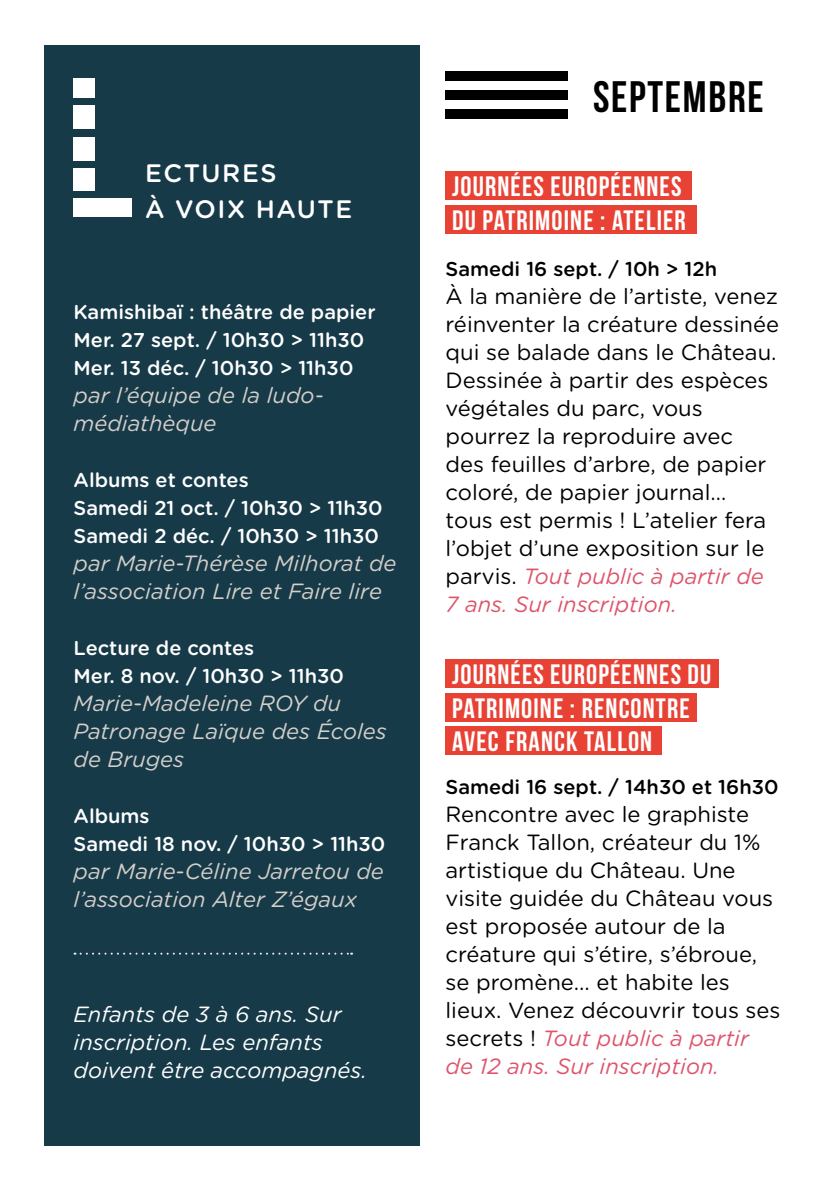
<style>
.page{position:relative;width:840px;height:1191px;background:#fff}
.page>*{position:absolute;margin:0;border:0;box-sizing:border-box;transform-origin:0 0}
.t1{font:44px "Bebas Neue";letter-spacing:.04em;color:#000}
.t2{font:28px/33.6px "Bebas Neue";letter-spacing:.04em;color:#fff}
.t3{font:500 25.2px/35.8px "Gotham Rounded";letter-spacing:.06em;color:#fff}
.t4{font:22px/28px "Gotham Rounded";color:#000}
.t5{font:italic 22px/28px "Gotham Rounded";color:#d4cfca}
.t6{font:italic 22px/28px "Gotham Rounded";color:#fff}
.t7{font:500 20px/28px "Gotham Rounded";color:#fff}
.t8{font:500 20px "Gotham Rounded";color:#000}
.s1{font-style:italic;color:#de546b}
</style>
<div class="page">
<div style="left:445px;top:71px;width:122px;height:10px;background:#000"></div>
<div style="left:445px;top:90px;width:122px;height:10px;background:#000"></div>
<div style="left:445px;top:109px;width:122px;height:9px;background:#000"></div>
<div style="left:445px;top:171px;width:246px;height:29px;background:#e84235"></div>
<div style="left:445px;top:205px;width:251px;height:29px;background:#e84235"></div>
<div style="left:44px;top:45px;width:376px;height:1101px;background:#173a49"></div>
<div style="left:73px;top:168px;width:22px;height:23px;background:#fff"></div>
<div style="left:73px;top:78px;width:22px;height:19px;background:#fff"></div>
<div style="left:73px;top:137px;width:22px;height:24px;background:#fff"></div>
<div style="left:73px;top:105px;width:22px;height:24px;background:#fff"></div>
<div style="left:73px;top:198px;width:59px;height:19px;background:#fff"></div>
<svg style="left:74px;top:952px;width:278px;height:2px"></svg>
<div style="left:445px;top:659px;width:273px;height:29px;background:#e84235"></div>
<div style="left:445px;top:693px;width:251px;height:28px;background:#e84235"></div>
<div style="left:445px;top:726px;width:217px;height:29px;background:#e84235"></div>
<p class="t3" style="left:145px;top:154px;width:209px">ECTURES<br>À VOIX HAUTE</p>
<p class="t7" style="left:73px;top:297px;width:303px">Kamishibaï : théâtre de papier<br>Mer. 27 sept. / 10h30 &gt; 11h30<br>Mer. 13 déc. / 10h30 &gt; 11h30</p>
<p class="t5" style="left:73px;top:380px;width:251px">par l’équipe de la ludo&shy;médiathèque</p>
<p class="t7" style="left:73px;top:465px;width:310px">Albums et contes<br>Samedi 21 oct. / 10h30 &gt; 11h30<br>Samedi 2 déc. / 10h30 &gt; 11h30</p>
<p class="t5" style="left:73px;top:548px;width:324px">par Marie-Thérèse Milhorat de l’association Lire et Faire lire</p>
<p class="t7" style="left:73px;top:633px;width:272px">Lecture de contes<br>Mer. 8 nov. / 10h30 &gt; 11h30</p>
<p class="t5" style="left:73px;top:688px;width:314px">Marie-Madeleine ROY du<br>Patronage Laïque des Écoles de Bruges</p>
<p class="t7" style="left:73px;top:801px;width:313px">Albums<br>Samedi 18 nov. / 10h30 &gt; 11h30</p>
<p class="t5" style="left:73px;top:856px;width:312px">par Marie-Céline Jarretou de l’association Alter Z’égaux</p>
<p class="t6" style="left:73px;top:999px;width:295px">Enfants de 3 à 6 ans. Sur inscription. Les enfants doivent être accompagnés.</p>
<h1 class="t1" style="left:592px;top:72px;width:172px">SEPTEMBRE</h1>
<p class="t2" style="left:452px;top:169px;width:235px">JOURNÉES EUROPÉENNES<br>DU PATRIMOINE : ATELIER</p>
<p class="t8" style="left:445px;top:255px;width:273px">Samedi 16 sept. / 10h &gt; 12h</p>
<p class="t4" style="left:445px;top:281px;width:335px">À la manière de l’artiste, venez réinventer la créature dessinée qui se balade dans le Château.<br>Dessinée à partir des espèces végétales du parc, vous pourrez la reproduire avec<br>des feuilles d’arbre, de papier coloré, de papier journal… tous est permis ! L’atelier fera l’objet d’une exposition sur le parvis. <span class="s1">Tout public à partir de<br>7 ans. Sur inscription.</span></p>
<p class="t2" style="left:452px;top:657px;width:260px">JOURNÉES EUROPÉENNES DU<br>PATRIMOINE : RENCONTRE<br>AVEC FRANCK TALLON</p>
<p class="t8" style="left:445px;top:772px;width:334px">Samedi 16 sept. / 14h30 et 16h30</p>
<p class="t4" style="left:445px;top:799px;width:336px">Rencontre avec le graphiste<br>Franck Tallon, créateur du 1% artistique du Château. Une visite guidée du Château vous est proposée autour de la créature qui s’étire, s’ébroue, se promène... et habite les lieux. Venez découvrir tous ses secrets ! <span class="s1">Tout public à partir de 12 ans. Sur inscription.</span></p>
</div>
